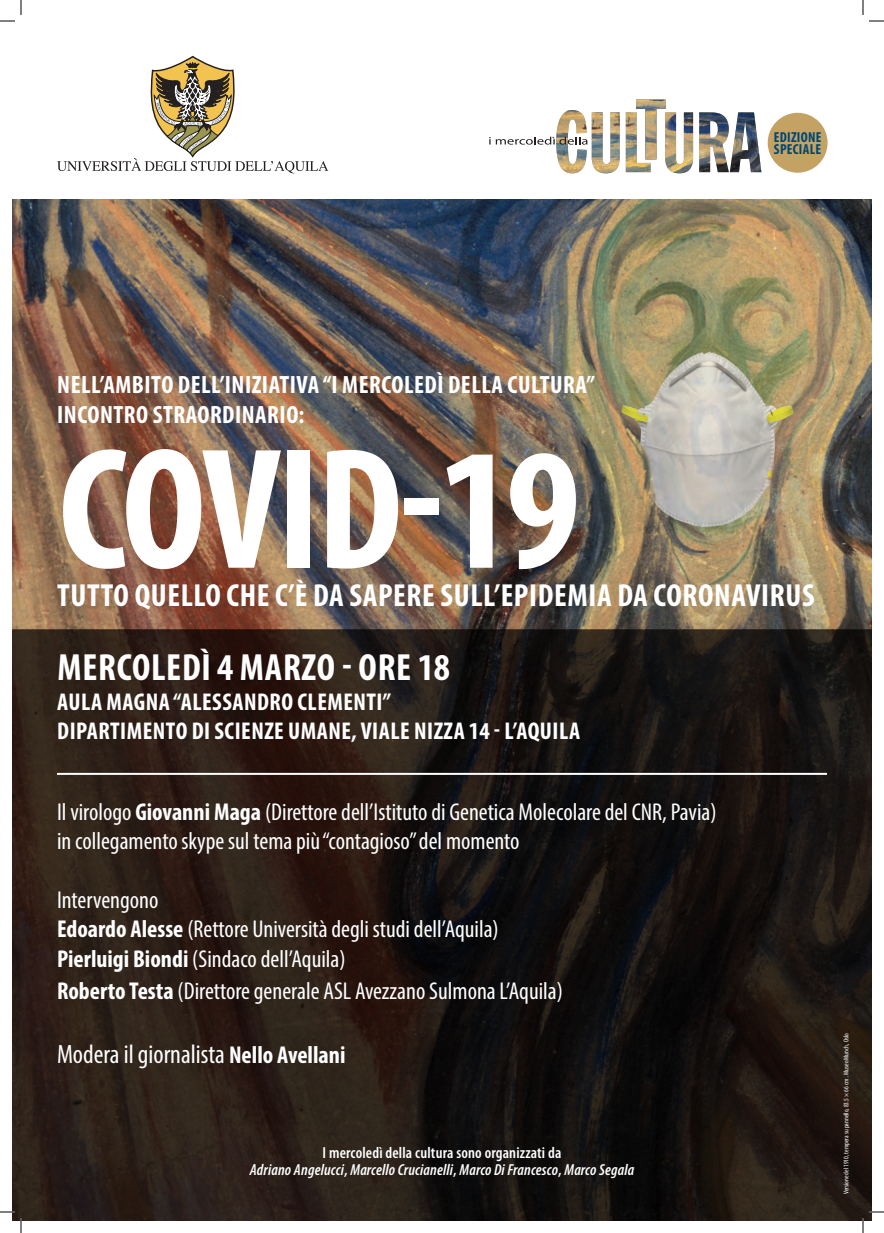
<style>
.page{position:relative;width:884px;height:1233px;background:#fff}
.page>*{position:absolute;margin:0;border:0;box-sizing:border-box;transform-origin:0 0}
.t1{font:700 condensed 174px "Myriad Pro";letter-spacing:-.02em;color:#fff}
.t2{font:700 condensed 38px "Myriad Pro";letter-spacing:.02em;color:#fff}
.t3{font:700 condensed 32px "Myriad Pro";letter-spacing:.02em;color:#fff}
.t4{font:condensed 26.6px "Myriad Pro";color:#fff}
.t5{font:700 condensed 25.1px "Myriad Pro";letter-spacing:.02em;color:#fff}
.t6{font:condensed 24.4px "Myriad Pro";color:#fff}
.t7{font:700 condensed 24.3px/29.2px "Myriad Pro";letter-spacing:.02em;color:#fff}
.t8{font:italic 600 condensed 16px "Myriad Pro";letter-spacing:.01em;color:#fff}
.t9{font:600 condensed 16px "Myriad Pro";letter-spacing:.01em;color:#fff}
.t10{font:700 condensed 14.5px "Myriad Pro";letter-spacing:.02em;color:#004774}
.t11{font:condensed 7px "Myriad Pro";color:#fff}
.s1{font-weight:700}
.s2{font-weight:700;font-size:24.4px}
.s3{font-style:normal}
</style>
<div class="page">
<img style="left:12px;top:200px;width:859px;height:429px">
<svg style="left:12px;top:629px;width:859px;height:591px;background:#201713"></svg>
<img style="left:489px;top:100px;width:272px;height:73px">
<svg style="left:57px;top:55px;width:271px;height:118px"></svg>
<hr style="left:57px;top:773px;width:770px;height:2px;background:#fff">
<div style="left:768px;top:113px;width:60px;height:60px;background:#c4a264;border-radius:50%"></div>
<svg style="left:0;top:1211px;width:15px;height:1px"></svg>
<svg style="left:869px;top:1211px;width:15px;height:1px"></svg>
<svg style="left:0;top:0;width:22px;height:22px"></svg>
<svg style="left:20px;top:1218px;width:2px;height:15px"></svg>
<svg style="left:862px;top:0;width:22px;height:22px"></svg>
<svg style="left:862px;top:1218px;width:2px;height:15px"></svg>
<p class="t10" style="left:774px;top:128px;width:49px">EDIZIONE</p>
<p class="t10" style="left:774px;top:140px;width:49px">SPECIALE</p>
<p class="t5" style="left:57px;top:369px;width:539px">NELL’AMBITO DELL’INIZIATIVA “I MERCOLEDÌ DELLA CULTURA”</p>
<p class="t5" style="left:57px;top:399px;width:249px">INCONTRO STRAORDINARIO:</p>
<p class="t1" style="left:59px;top:401px;width:523px">COVID-19</p>
<p class="t3" style="left:57px;top:575px;width:759px">TUTTO QUELLO CHE C’È DA SAPERE SULL’EPIDEMIA DA CORONAVIRUS</p>
<p class="t2" style="left:57px;top:644px;width:394px">MERCOLEDÌ 4 MARZO - ORE 18</p>
<p class="t7" style="left:57px;top:686px;width:524px">AULA MAGNA “ALESSANDRO CLEMENTI”<br>DIPARTIMENTO DI SCIENZE UMANE, VIALE NIZZA 14 - L’AQUILA</p>
<p class="t6" style="left:57px;top:797px;width:661px">Il virologo <span class="s1">Giovanni Maga</span> (Direttore dell’Istituto di Genetica Molecolare del CNR, Pavia)</p>
<p class="t6" style="left:57px;top:826px;width:464px">in collegamento skype sul tema più “contagioso” del momento</p>
<p class="t6" style="left:57px;top:885px;width:103px">Intervengono</p>
<p class="t6" style="left:57px;top:914px;width:443px"><span class="s1">Edoardo Alesse</span> (Rettore Università degli studi dell’Aquila)</p>
<p class="t6" style="left:57px;top:944px;width:290px"><span class="s1">Pierluigi Biondi</span> (Sindaco dell’Aquila)</p>
<p class="t6" style="left:57px;top:975px;width:507px"><span class="s1">Roberto Testa</span> (Direttore generale ASL Avezzano Sulmona L’Aquila)</p>
<p class="t4" style="left:57px;top:1037px;width:290px">Modera il giornalista <span class="s2">Nello Avellani</span></p>
<p class="t9" style="left:323px;top:1144px;width:240px">I mercoledì della cultura sono organizzati da</p>
<p class="t8" style="left:250px;top:1161px;width:386px">Adriano Angelucci<span class="s3">,</span> Marcello Crucianelli<span class="s3">,</span> Marco Di Francesco<span class="s3">,</span> Marco Segala</p>
<p class="t11" style="left:842px;top:1194px;width:162px;rotate:-90deg">Versione del 1910, tempera su pannello, 83.5 × 66 cm . Museo Munch, Oslo</p>
</div>
